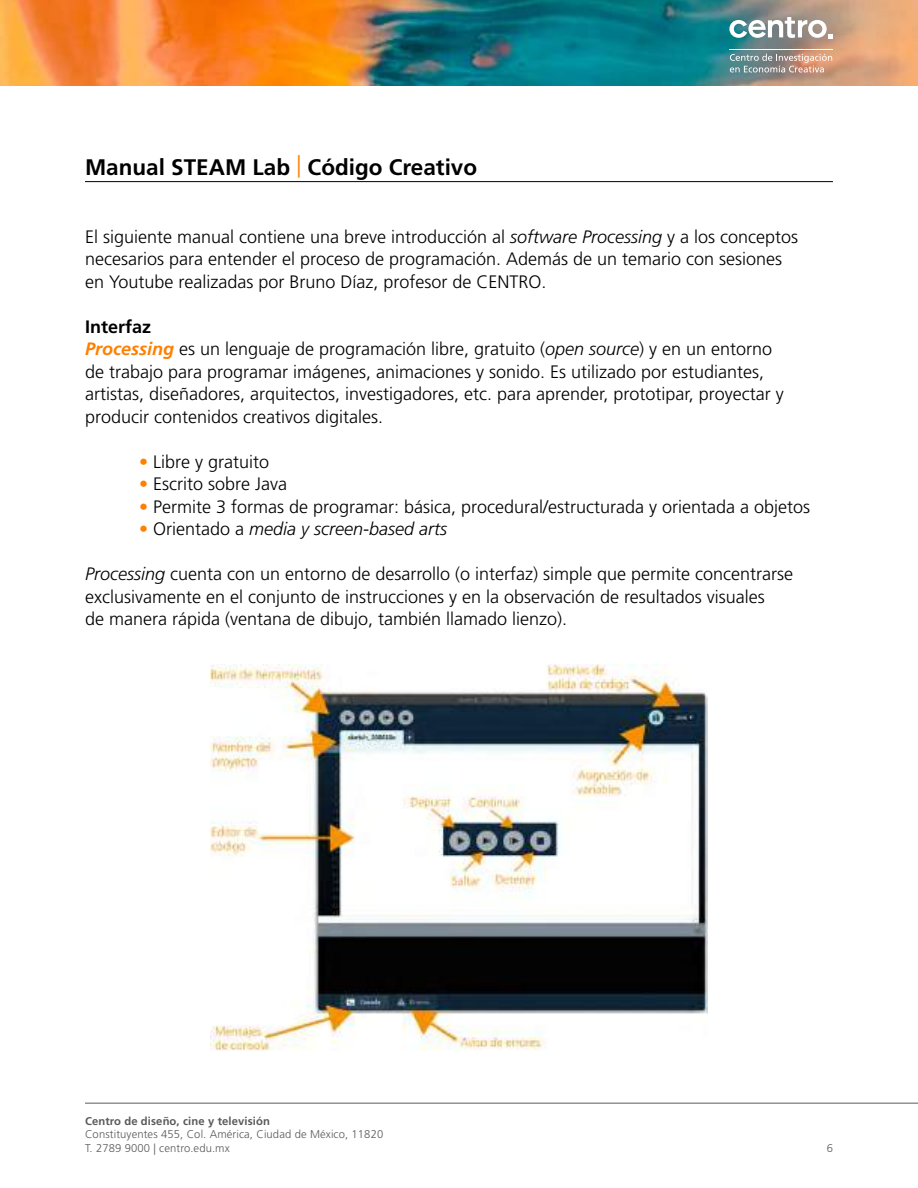
<style>
.page{position:relative;width:918px;height:1188px;background:#fff}
.page>*{position:absolute;margin:0;border:0;box-sizing:border-box;transform-origin:0 0}
.t1{font:700 22.5px "Frutiger LT Std";color:#000}
.t2{font:300 18px/22.5px "Frutiger LT Std";color:#000}
.t3{font:italic 300 18px "Frutiger LT Std";color:#000}
.t4{font:300 11.25px/13.5px "Frutiger LT Std";letter-spacing:.01em;color:#5a5a5a}
.t5{font:700 11.25px "Frutiger LT Std";letter-spacing:.01em;color:#5a5a5a}
.s1{font-weight:300;color:#ff8000}
.s2{font-style:italic}
.s3{font-weight:700}
.s4{font-weight:700;font-style:italic;color:#ff8000}
.s5{color:#ff8000}
.s6{font-style:normal;color:#ff8000}
.s7{font-style:normal}
</style>
<div class="page">
<hr style="left:85px;top:1103px;width:833px;height:1px;background:#5a5a5a">
<img style="left:0;top:0;width:918px;height:85px">
<svg style="left:729px;top:17px;width:104px;height:21px"></svg>
<hr style="left:729px;top:49px;width:104px;height:1px;background:#fff">
<svg style="left:730px;top:54px;width:102px;height:18px"></svg>
<hr style="left:85px;top:181px;width:748px;height:1px;background:#000">
<img style="left:211px;top:664px;width:496px;height:386px">
<p class="t1" style="left:85px;top:154px;width:394px">Manual STEAM Lab <span class="s1">|</span> Código Creativo</p>
<p class="t2" style="left:85px;top:225px;width:715px">El siguiente manual contiene una breve introducción al <span class="s2">software Processing</span> y a los conceptos necesarios para entender el proceso de programación. Además de un temario con sesiones en Youtube realizadas por Bruno Díaz, profesor de CENTRO.</p>
<p class="t2" style="left:85px;top:315px;width:700px"><span class="s3">Interfaz<br></span><span class="s4">Processing</span> es un lenguaje de programación libre, gratuito (<span class="s2">open source</span>) y en un entorno de trabajo para programar imágenes, animaciones y sonido. Es utilizado por estudiantes, artistas, diseñadores, arquitectos, investigadores, etc. para aprender, prototipar, proyectar y producir contenidos creativos digitales.</p>
<p class="t2" style="left:139px;top:450px;width:131px"><span class="s5">•</span> Libre y gratuito</p>
<p class="t2" style="left:139px;top:473px;width:149px"><span class="s5">•</span> Escrito sobre Java</p>
<p class="t2" style="left:139px;top:495px;width:673px"><span class="s5">•</span> Permite 3 formas de programar: básica, procedural/estructurada y orientada a objetos</p>
<p class="t3" style="left:139px;top:519px;width:310px"><span class="s6">•</span> <span class="s7">Orientado a</span> media y screen-based arts</p>
<p class="t2" style="left:85px;top:563px;width:710px"><span class="s2">Processing</span> cuenta con un entorno de desarrollo (o interfaz) simple que permite concentrarse exclusivamente en el conjunto de instrucciones y en la observación de resultados visuales<br>de manera rápida (ventana de dibujo, también llamado lienzo).</p>
<p class="t5" style="left:85px;top:1114px;width:186px">Centro de diseño, cine y televisión</p>
<p class="t4" style="left:85px;top:1128px;width:300px">Constituyentes 455, Col. América, Ciudad de México, 11820<br>T. 2789 9000 | centro.edu.mx</p>
<p class="t4" style="left:827px;top:1141px;width:8px">6</p>
</div>
